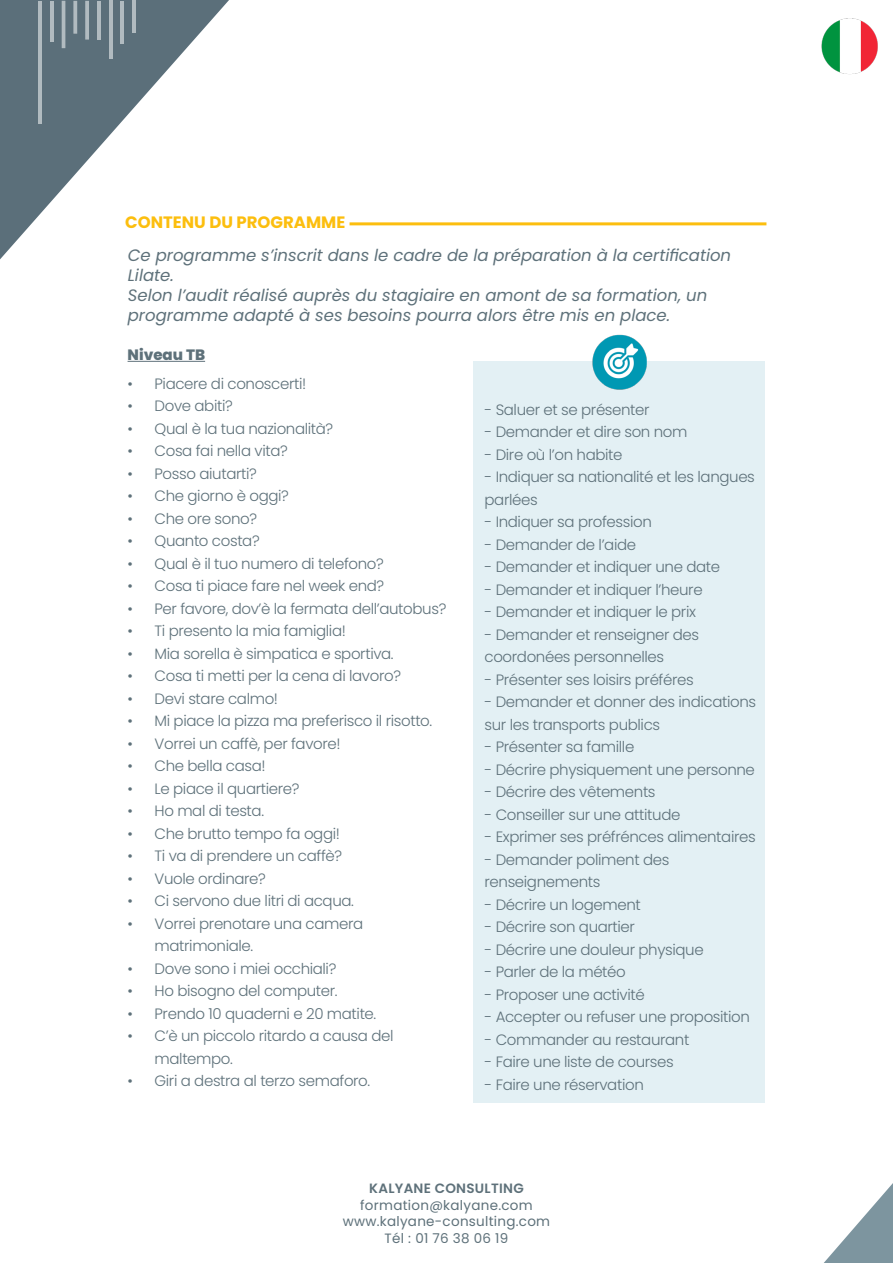
<style>
.page{position:relative;width:893px;height:1263px;background:#fff}
.page>*{position:absolute;margin:0;border:0;box-sizing:border-box;transform-origin:0 0}
.titre_prerequis{font:italic 16.5px/19.8px "Poppins";color:#5e717a}
.titre_prerequis-2{font:700 16.5px "Poppins";color:#fcbe0e}
.t1{font:300 15px/22.5px "Poppins";letter-spacing:-.025em;color:#5e717a}
.t2{font:800 15px "Poppins";color:#5e717a}
.t3{font:13.5px/16.5px "Poppins";letter-spacing:.02em;color:#5e717a;text-align:center}
.t4{font:600 13.5px "Poppins";letter-spacing:.02em;color:#5e717a}
</style>
<div class="page">
<svg style="left:824px;top:1183px;width:69px;height:80px"></svg>
<svg style="left:0;top:0;width:229px;height:259px"></svg>
<hr style="left:38px;top:1px;width:4px;height:122px;background:#b1bbc0">
<hr style="left:132px;top:1px;width:4px;height:32px;background:#b1bbc0">
<hr style="left:121px;top:1px;width:3px;height:43px;background:#fff">
<hr style="left:50px;top:1px;width:4px;height:41px;background:#b1bbc0">
<hr style="left:62px;top:1px;width:3px;height:47px;background:#fff">
<svg style="left:73px;top:1px;width:4px;height:33px"></svg>
<svg style="left:85px;top:1px;width:4px;height:39px"></svg>
<hr style="left:97px;top:1px;width:4px;height:39px;background:#b1bbc0">
<hr style="left:109px;top:1px;width:4px;height:58px;background:#b1bbc0">
<img style="left:821px;top:18px;width:57px;height:56px">
<hr style="left:128px;top:361px;width:77px;height:1px;background:#5e717a">
<hr style="left:350px;top:222px;width:416px;height:3px;background:#fcbe0e">
<div style="left:473px;top:362px;width:292px;height:741px;background:#e3f0f4"></div>
<img style="left:589px;top:335px;width:60px;height:55px">
<p class="titre_prerequis-2" style="left:125px;top:212px;width:222px">CONTENU DU PROGRAMME</p>
<p class="titre_prerequis" style="left:128px;top:246px;width:605px">Ce programme s’inscrit dans le cadre de la préparation à la certification<br>Lilate.</p>
<p class="titre_prerequis" style="left:128px;top:285px;width:581px">Selon l’audit réalisé auprès du stagiaire en amont de sa formation, un programme adapté à ses besoins pourra alors être mis en place.</p>
<p class="t2" style="left:128px;top:346px;width:79px">Niveau TB</p>
<p class="t1" style="left:128px;top:372px;width:180px">• Piacere di conoscerti!</p>
<p class="t1" style="left:128px;top:395px;width:107px">• Dove abiti?</p>
<p class="t1" style="left:128px;top:417px;width:207px">• Qual è la tua nazionalità?</p>
<p class="t1" style="left:128px;top:440px;width:162px">• Cosa fai nella vita?</p>
<p class="t1" style="left:128px;top:462px;width:131px">• Posso aiutarti?</p>
<p class="t1" style="left:128px;top:485px;width:163px">• Che giorno è oggi?</p>
<p class="t1" style="left:128px;top:507px;width:131px">• Che ore sono?</p>
<p class="t1" style="left:128px;top:530px;width:134px">• Quanto costa?</p>
<p class="t1" style="left:128px;top:552px;width:258px">• Qual è il tuo numero di telefono?</p>
<p class="t1" style="left:128px;top:575px;width:258px">• Cosa ti piace fare nel week end?</p>
<p class="t1" style="left:128px;top:597px;width:320px">• Per favore, dov’è la fermata dell’autobus?</p>
<p class="t1" style="left:128px;top:620px;width:220px">• Ti presento la mia famiglia!</p>
<p class="t1" style="left:128px;top:642px;width:268px">• Mia sorella è simpatica e sportiva.</p>
<p class="t1" style="left:128px;top:665px;width:275px">• Cosa ti metti per la cena di lavoro?</p>
<p class="t1" style="left:128px;top:687px;width:152px">• Devi stare calmo!</p>
<p class="t1" style="left:128px;top:710px;width:306px">• Mi piace la pizza ma preferisco il risotto.</p>
<p class="t1" style="left:128px;top:732px;width:215px">• Vorrei un caffè, per favore!</p>
<p class="t1" style="left:128px;top:755px;width:140px">• Che bella casa!</p>
<p class="t1" style="left:128px;top:777px;width:173px">• Le piace il quartiere?</p>
<p class="t1" style="left:128px;top:800px;width:138px">• Ho mal di testa.</p>
<p class="t1" style="left:128px;top:822px;width:214px">• Che brutto tempo fa oggi!</p>
<p class="t1" style="left:128px;top:845px;width:216px">• Ti va di prendere un caffè?</p>
<p class="t1" style="left:128px;top:867px;width:140px">• Vuole ordinare?</p>
<p class="t1" style="left:128px;top:890px;width:228px">• Ci servono due litri di acqua.</p>
<p class="t1" style="left:155px;top:912px;width:210px;text-indent:-27px">• Vorrei prenotare una camera matrimoniale.</p>
<p class="t1" style="left:128px;top:957px;width:210px">• Dove sono i miei occhiali?</p>
<p class="t1" style="left:128px;top:980px;width:212px">• Ho bisogno del computer.</p>
<p class="t1" style="left:128px;top:1002px;width:250px">• Prendo 10 quaderni e 20 matite.</p>
<p class="t1" style="left:155px;top:1025px;width:240px;text-indent:-27px">• C’è un piccolo ritardo a causa del maltempo.</p>
<p class="t1" style="left:128px;top:1070px;width:244px">• Giri a destra al terzo semaforo.</p>
<p class="t1" style="left:484px;top:398px;width:167px">- Saluer et se présenter</p>
<p class="t1" style="left:484px;top:421px;width:204px">- Demander et dire son nom</p>
<p class="t1" style="left:484px;top:443px;width:139px">- Dire où l’on habite</p>
<p class="t1" style="left:484px;top:466px;width:272px">- Indiquer sa nationalité et les langues parlées</p>
<p class="t1" style="left:484px;top:511px;width:169px">- Indiquer sa profession</p>
<p class="t1" style="left:484px;top:533px;width:153px">- Demander de l’aide</p>
<p class="t1" style="left:484px;top:556px;width:237px">- Demander et indiquer une date</p>
<p class="t1" style="left:484px;top:578px;width:220px">- Demander et indiquer l’heure</p>
<p class="t1" style="left:484px;top:601px;width:213px">- Demander et indiquer le prix</p>
<p class="t1" style="left:484px;top:623px;width:216px">- Demander et renseigner des coordonées personnelles</p>
<p class="t1" style="left:484px;top:668px;width:211px">- Présenter ses loisirs préféres</p>
<p class="t1" style="left:484px;top:691px;width:273px">- Demander et donner des indications sur les transports publics</p>
<p class="t1" style="left:484px;top:736px;width:151px">- Présenter sa famille</p>
<p class="t1" style="left:484px;top:758px;width:272px">- Décrire physiquement une personne</p>
<p class="t1" style="left:484px;top:781px;width:173px">- Décrire des vêtements</p>
<p class="t1" style="left:484px;top:803px;width:197px">- Conseiller sur une attitude</p>
<p class="t1" style="left:484px;top:826px;width:273px">- Exprimer ses préfrénces alimentaires</p>
<p class="t1" style="left:484px;top:848px;width:186px">- Demander poliment des renseignements</p>
<p class="t1" style="left:484px;top:893px;width:158px">- Décrire un logement</p>
<p class="t1" style="left:484px;top:916px;width:152px">- Décrire son quartier</p>
<p class="t1" style="left:484px;top:938px;width:221px">- Décrire une douleur physique</p>
<p class="t1" style="left:484px;top:961px;width:143px">- Parler de la météo</p>
<p class="t1" style="left:484px;top:983px;width:162px">- Proposer une activité</p>
<p class="t1" style="left:484px;top:1006px;width:267px">- Accepter ou refuser une proposition</p>
<p class="t1" style="left:484px;top:1028px;width:206px">- Commander au restaurant</p>
<p class="t1" style="left:484px;top:1051px;width:191px">- Faire une liste de courses</p>
<p class="t1" style="left:484px;top:1073px;width:161px">- Faire une réservation</p>
<p class="t4" style="left:369px;top:1180px;width:156px">KALYANE CONSULTING</p>
<p class="t3" style="left:343px;top:1197px;width:209px">formation@kalyane.com www.kalyane-consulting.com<br>Tél : 01 76 38 06 19</p>
</div>
